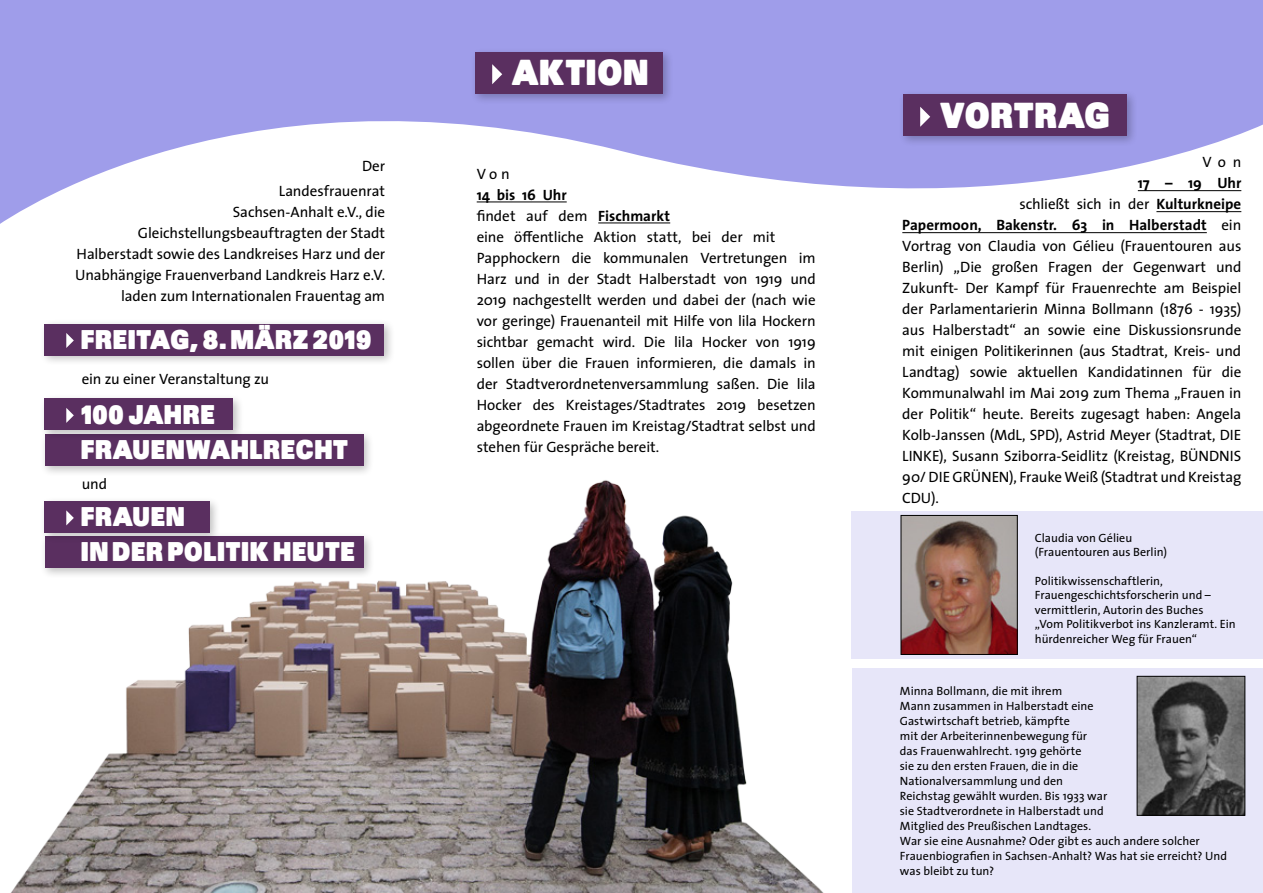
<style>
.page{position:relative;width:1263px;height:893px;background:#fff}
.page>*{position:absolute;margin:0;border:0;box-sizing:border-box;transform-origin:0 0}
.t1{font:900 35.1px "Sans";letter-spacing:.005em;color:#fff}
.t2{font:900 26.25px/35.1px "Sans";letter-spacing:.01em;color:#fff}
.t3{font:15px/21px "The Sans";letter-spacing:-.005em;color:#000;text-align:right}
.t4{font:700 15px "The Sans";color:#000}
.t5{font:12px/15px "The Sans";letter-spacing:.005em;color:#000}
.s1{font-weight:700}
.s2{font-weight:400}
</style>
<div class="page">
<svg style="left:0;top:0;width:1263px;height:234px;fill:#9f9dea"></svg>
<div style="left:852px;top:668px;width:411px;height:225px;background:#e7e6f9"></div>
<img style="left:10px;top:480px;width:814px;height:413px">
<div style="left:851px;top:511px;width:412px;height:148px;background:#e7e6f9"></div>
<img style="left:903px;top:517px;width:112px;height:136px">
<div style="left:901px;top:515px;width:116px;height:140px;border:1px solid #000"></div>
<hr style="left:477px;top:202px;width:90px;height:1px;background:#000">
<hr style="left:598px;top:223px;width:72px;height:1px;background:#000">
<div style="left:470px;top:47px;width:205px;height:58px;background:#000;opacity:.25"></div>
<div style="left:475px;top:52px;width:188px;height:42px;background:#5a2f60"></div>
<svg style="left:492px;top:64px;width:10px;height:20px"></svg>
<div style="left:898px;top:90px;width:240px;height:57px;background:#000;opacity:.25"></div>
<div style="left:903px;top:95px;width:224px;height:41px;background:#5a2f60"></div>
<svg style="left:920px;top:107px;width:10px;height:20px"></svg>
<img style="left:1139px;top:678px;width:104px;height:135px">
<div style="left:1137px;top:676px;width:108px;height:139px;border:1px solid #000"></div>
<hr style="left:1138px;top:190px;width:103px;height:1px;background:#000">
<hr style="left:1156px;top:211px;width:85px;height:1px;background:#000">
<hr style="left:902px;top:232px;width:305px;height:1px;background:#000">
<div style="left:39px;top:319px;width:357px;height:47px;background:#000;opacity:.25"></div>
<div style="left:45px;top:324px;width:339px;height:31px;background:#5a2f60"></div>
<svg style="left:66px;top:333px;width:8px;height:15px"></svg>
<div style="left:39px;top:429px;width:336px;height:48px;background:#000;opacity:.25"></div>
<div style="left:45px;top:435px;width:319px;height:31px;background:#5a2f60"></div>
<div style="left:39px;top:393px;width:205px;height:48px;background:#000;opacity:.25"></div>
<div style="left:45px;top:399px;width:188px;height:31px;background:#5a2f60"></div>
<svg style="left:66px;top:408px;width:8px;height:15px"></svg>
<div style="left:39px;top:531px;width:336px;height:48px;background:#000;opacity:.25"></div>
<div style="left:45px;top:537px;width:319px;height:31px;background:#5a2f60"></div>
<div style="left:39px;top:496px;width:182px;height:48px;background:#000;opacity:.25"></div>
<div style="left:45px;top:501px;width:165px;height:31px;background:#5a2f60"></div>
<svg style="left:66px;top:510px;width:8px;height:15px"></svg>
<p class="t3" style="left:279px;top:154px;width:108px;line-height:24.8px">Der<br>Landesfrauenrat</p>
<p class="t3" style="left:75px;top:201px;width:312px">Sachsen-Anhalt e.V., die Gleichstellungsbeauftragten der Stadt Halberstadt sowie des Landkreises Harz und der Unabhängige Frauenverband Landkreis Harz e.V. laden zum Internationalen Frauentag am</p>
<h2 class="t2" style="left:81px;top:321px;width:292px">FREITAG, 8. MÄRZ 2019</h2>
<p class="t3" style="left:82px;top:368px;width:189px">ein zu einer Veranstaltung zu</p>
<h2 class="t2" style="left:81px;top:396px;width:269px">100 JAHRE<br>FRAUENWAHLRECHT</h2>
<p class="t3" style="left:82px;top:473px;width:27px">und</p>
<h2 class="t2" style="left:81px;top:499px;width:276px">FRAUEN<br>IN DER POLITIK HEUTE</h2>
<h1 class="t1" style="left:512px;top:50px;width:138px">AKTION</h1>
<p class="t3" style="left:477px;top:163px;width:34px">Von</p>
<p class="t3" style="left:477px;top:184px;width:341px;text-align:left"><span class="s1">14 bis 16 Uhr<br></span>findet auf dem <span class="s1">Fischmarkt<br></span>eine öffentliche Aktion statt, bei der mit Papphockern die kommunalen Vertretungen im Harz und in der Stadt Halberstadt von 1919 und 2019 nachgestellt werden und dabei der (nach wie vor geringe) Frauenanteil mit Hilfe von lila Hockern sichtbar gemacht wird. Die lila Hocker von 1919 sollen über die Frauen informieren, die damals in der Stadtverordnetenversammlung saßen. Die lila Hocker des Kreistages/Stadtrates 2019 besetzen abgeordnete Frauen im Kreistag/Stadtrat selbst und stehen für Gespräche bereit.</p>
<h1 class="t1" style="left:939px;top:92px;width:172px">VORTRAG</h1>
<p class="t3" style="left:1202px;top:151px;width:40px">Von</p>
<p class="t4" style="left:1138px;top:171px;width:105px">17 – 19 Uhr</p>
<p class="t3" style="left:1019px;top:193px;width:223px">schließt sich in der <span class="s1">Kulturkneipe</span></p>
<p class="t4" style="left:902px;top:213px;width:340px">Papermoon, Bakenstr. 63 in Halberstadt <span class="s2">ein</span></p>
<p class="t3" style="left:902px;top:235px;width:341px">Vortrag von Claudia von Gélieu (Frauentouren aus</p>
<p class="t3" style="left:902px;top:256px;width:341px">Berlin) „Die großen Fragen der Gegenwart und</p>
<p class="t3" style="left:902px;top:277px;width:341px">Zukunft- Der Kampf für Frauenrechte am Beispiel</p>
<p class="t3" style="left:902px;top:298px;width:340px">der Parlamentarierin Minna Bollmann (1876 - 1935)</p>
<p class="t3" style="left:902px;top:319px;width:340px">aus Halberstadt“ an sowie eine Diskussionsrunde</p>
<p class="t3" style="left:902px;top:340px;width:340px">mit einigen Politikerinnen (aus Stadtrat, Kreis- und</p>
<p class="t3" style="left:902px;top:361px;width:341px">Landtag) sowie aktuellen Kandidatinnen für die</p>
<p class="t3" style="left:902px;top:382px;width:341px">Kommunalwahl im Mai 2019 zum Thema „Frauen in</p>
<p class="t3" style="left:902px;top:403px;width:341px">der Politik“ heute. Bereits zugesagt haben: Angela</p>
<p class="t3" style="left:902px;top:424px;width:340px">Kolb-Janssen (MdL, SPD), Astrid Meyer (Stadtrat, DIE</p>
<p class="t3" style="left:902px;top:445px;width:340px">LINKE), Susann Sziborra-Seidlitz (Kreistag, BÜNDNIS</p>
<p class="t3" style="left:902px;top:466px;width:340px">90/ DIE GRÜNEN), Frauke Weiß (Stadtrat und Kreistag</p>
<p class="t3" style="left:902px;top:487px;width:38px">CDU).</p>
<p class="t5" style="left:1035px;top:530px;width:134px;line-height:14.4px">Claudia von Gélieu (Frauentouren aus Berlin)</p>
<p class="t5" style="left:1035px;top:573px;width:202px;line-height:14.4px">Politikwissenschaftlerin, Frauengeschichtsforscherin und – vermittlerin, Autorin des Buches<br>„Vom Politikverbot ins Kanzleramt. Ein hürdenreicher Weg für Frauen“</p>
<p class="t5" style="left:900px;top:683px;width:329px">Minna Bollmann, die mit ihrem<br>Mann zusammen in Halberstadt eine<br>Gastwirtschaft betrieb, kämpfte<br>mit der Arbeiterinnenbewegung für<br>das Frauenwahlrecht. 1919 gehörte<br>sie zu den ersten Frauen, die in die<br>Nationalversammlung und den<br>Reichstag gewählt wurden. Bis 1933 war<br>sie Stadtverordnete in Halberstadt und<br>Mitglied des Preußischen Landtages.<br>War sie eine Ausnahme? Oder gibt es auch andere solcher Frauenbiografien in Sachsen-Anhalt? Was hat sie erreicht? Und was bleibt zu tun?</p>
</div>
